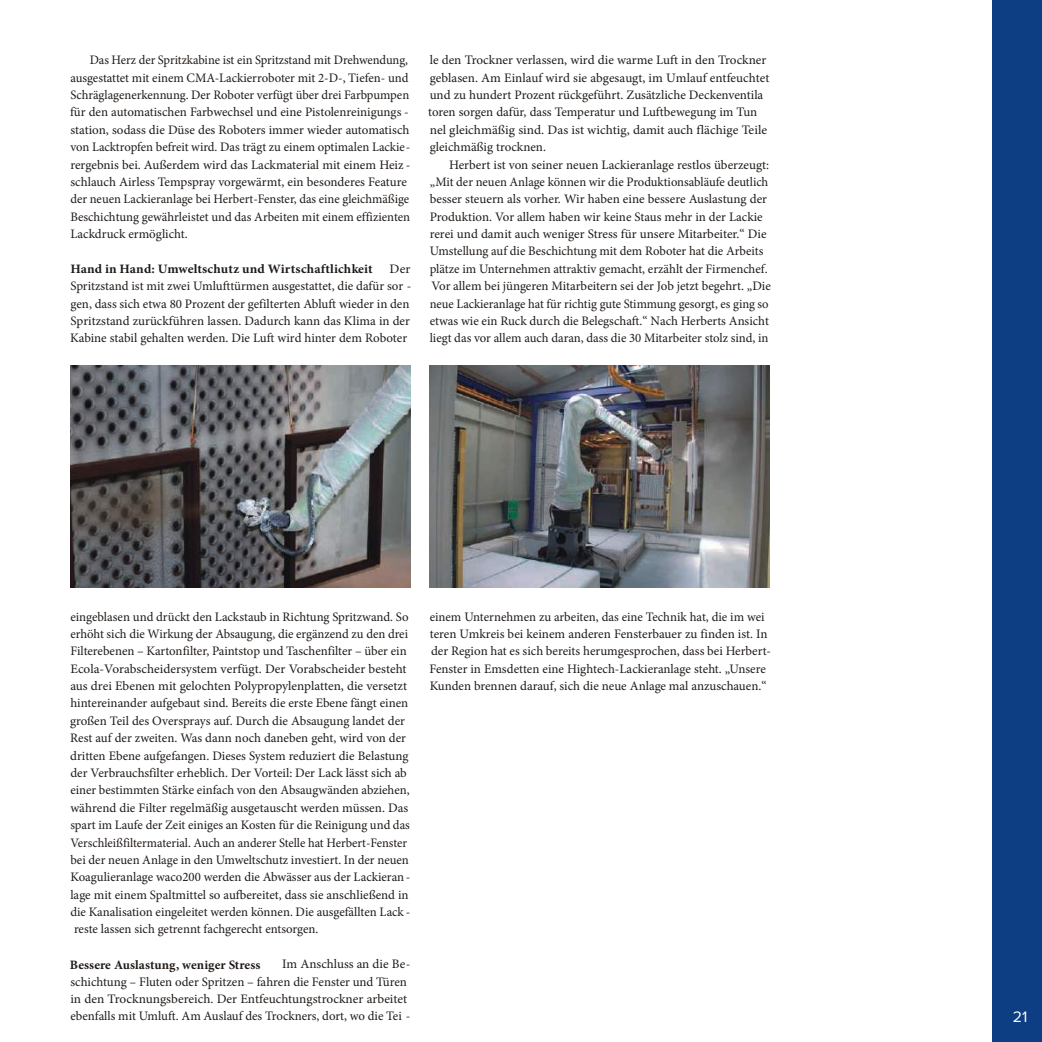
<style>
.page{position:relative;width:1042px;height:1042px;background:#fff}
.page>*{position:absolute;margin:0;border:0;box-sizing:border-box;transform-origin:0 0}
.t1{font:15.75px "Proxima Nova";color:#fff}
.t2{font:12.95px/17.3px "Minion Pro";color:#1f1a17}
.t3{font:12.95px/17.3px "Minion Pro";color:#1f1a17;scale:1.04 1}
.t4{font:700 12.78px "Minion Pro";letter-spacing:.01em;color:#1f1a17;scale:1.04 1}
.t5{font:700 12.78px "Minion Pro";letter-spacing:.01em;color:#1f1a17}
</style>
<div class="page">
<img style="left:70px;top:365px;width:340px;height:223px">
<img style="left:430px;top:365px;width:339px;height:223px">
<div style="left:992px;top:0;width:50px;height:1042px;background:#0d3d82"></div>
<p class="t2" style="left:70px;top:53px;width:340px;text-align:right">Das Herz der Spritzkabine ist ein Spritzstand mit Drehwendung, ausgestattet mit einem CMA-Lackierroboter mit 2-D-, Tiefen- und</p>
<p class="t2" style="left:70px;top:87px;width:342px">Schräglagenerkennung. Der Roboter verfügt über drei Farbpumpen für den automatischen Farbwechsel und eine Pistolenreinigungs - station, sodass die Düse des Roboters immer wieder automatisch von Lacktropfen befreit wird. Das trägt zu einem optimalen Lackie&shy;rergebnis bei. Außerdem wird das Lackmaterial mit einem Heiz - schlauch Airless Tempspray vorgewärmt, ein besonderes Feature der neuen Lackieranlage bei Herbert-Fenster, das eine gleichmäßige Beschichtung gewährleistet und das Arbeiten mit einem effizienten Lackdruck ermöglicht.</p>
<p class="t4" style="left:70px;top:263px;width:292px">Hand in Hand: Umweltschutz und Wirtschaftlichkeit</p>
<p class="t3" style="left:70px;top:261px;width:329px;text-indent:319px">Der Spritzstand ist mit zwei Umlufttürmen ausgestattet, die dafür sor - gen, dass sich etwa 80 Prozent der gefilterten Abluft wieder in den Spritzstand zurückführen lassen. Dadurch kann das Klima in der Kabine stabil gehalten werden. Die Luft wird hinter dem Roboter</p>
<p class="t2" style="left:430px;top:53px;width:341px">le den Trockner verlassen, wird die warme Luft in den Trockner geblasen. Am Einlauf wird sie abgesaugt, im Umlauf entfeuchtet</p>
<p class="t2" style="left:428px;top:87px;width:340px">und zu hundert Prozent rückgeführt. Zusätzliche Deckenventila toren sorgen dafür, dass Temperatur und Luftbewegung im Tun nel gleichmäßig sind. Das ist wichtig, damit auch flächige Teile gleichmäßig trocknen.</p>
<p class="t2" style="left:430px;top:157px;width:343px;text-indent:19px">Herbert ist von seiner neuen Lackieranlage restlos überzeugt: „Mit der neuen Anlage können wir die Produktionsabläufe deutlich besser steuern als vorher. Wir haben eine bessere Auslastung der Produktion. Vor allem haben wir keine Staus mehr in der Lackie rerei und damit auch weniger Stress für unsere Mitarbeiter.“ Die Umstellung auf die Beschichtung mit dem Roboter hat die Arbeits plätze im Unternehmen attraktiv gemacht, erzählt der Firmenchef.<br>Vor allem bei jüngeren Mitarbeitern sei der Job jetzt begehrt. „Die neue Lackieranlage hat für richtig gute Stimmung gesorgt, es ging so etwas wie ein Ruck durch die Belegschaft.“ Nach Herberts Ansicht liegt das vor allem auch daran, dass die 30 Mitarbeiter stolz sind, in</p>
<p class="t2" style="left:70px;top:609px;width:340px">eingeblasen und drückt den Lackstaub in Richtung Spritzwand. So</p>
<p class="t2" style="left:70px;top:626px;width:339px">erhöht sich die Wirkung der Absaugung, die ergänzend zu den drei</p>
<p class="t2" style="left:70px;top:644px;width:338px">Filterebenen – Kartonfilter, Paintstop und Taschenfilter – über ein</p>
<p class="t2" style="left:70px;top:661px;width:338px">Ecola-Vorabscheidersystem verfügt. Der Vorabscheider besteht</p>
<p class="t2" style="left:70px;top:678px;width:338px">aus drei Ebenen mit gelochten Polypropylenplatten, die versetzt</p>
<p class="t2" style="left:70px;top:696px;width:339px">hintereinander aufgebaut sind. Bereits die erste Ebene fängt einen</p>
<p class="t2" style="left:70px;top:713px;width:336px">großen Teil des Oversprays auf. Durch die Absaugung landet der</p>
<p class="t2" style="left:70px;top:730px;width:337px">Rest auf der zweiten. Was dann noch daneben geht, wird von der</p>
<p class="t2" style="left:70px;top:748px;width:340px">dritten Ebene aufgefangen. Dieses System reduziert die Belastung</p>
<p class="t2" style="left:70px;top:765px;width:338px">der Verbrauchsfilter erheblich. Der Vorteil: Der Lack lässt sich ab</p>
<p class="t2" style="left:70px;top:783px;width:341px">einer bestimmten Stärke einfach von den Absaugwänden abziehen,</p>
<p class="t2" style="left:70px;top:800px;width:339px">während die Filter regelmäßig ausgetauscht werden müssen. Das</p>
<p class="t2" style="left:70px;top:817px;width:341px">spart im Laufe der Zeit einiges an Kosten für die Reinigung und das</p>
<p class="t2" style="left:70px;top:835px;width:338px">Verschleißfiltermaterial. Auch an anderer Stelle hat Herbert-Fenster</p>
<p class="t2" style="left:70px;top:852px;width:340px">bei der neuen Anlage in den Umweltschutz investiert. In der neuen</p>
<p class="t2" style="left:70px;top:870px;width:341px">Koagulieranlage waco200 werden die Abwässer aus der Lackieran-</p>
<p class="t2" style="left:70px;top:887px;width:340px">lage mit einem Spaltmittel so aufbereitet, dass sie anschließend in</p>
<p class="t2" style="left:70px;top:904px;width:341px">die Kanalisation eingeleitet werden können. Die ausgefällten Lack -</p>
<p class="t2" style="left:74px;top:922px;width:246px">reste lassen sich getrennt fachgerecht entsorgen.</p>
<p class="t2" style="left:70px;top:956px;width:341px;text-indent:212px">Im Anschluss an die Be&shy;schichtung – Fluten oder Spritzen – fahren die Fenster und Türen in den Trocknungsbereich. Der Entfeuchtungstrockner arbeitet ebenfalls mit Umluft. Am Auslauf des Trockners, dort, wo die Tei -</p>
<p class="t5" style="left:70px;top:959px;width:192px">Bessere Auslastung, weniger Stress</p>
<p class="t2" style="left:429px;top:609px;width:343px">einem Unternehmen zu arbeiten, das eine Technik hat, die im wei teren Umkreis bei keinem anderen Fensterbauer zu finden ist. In der Region hat es sich bereits herumgesprochen, dass bei Herbert-Fenster in Emsdetten eine Hightech-Lackieranlage steht. „Unsere Kunden brennen darauf, sich die neue Anlage mal anzuschauen.“</p>
<p class="t1" style="left:1013px;top:1010px;width:16px">21</p>
</div>
